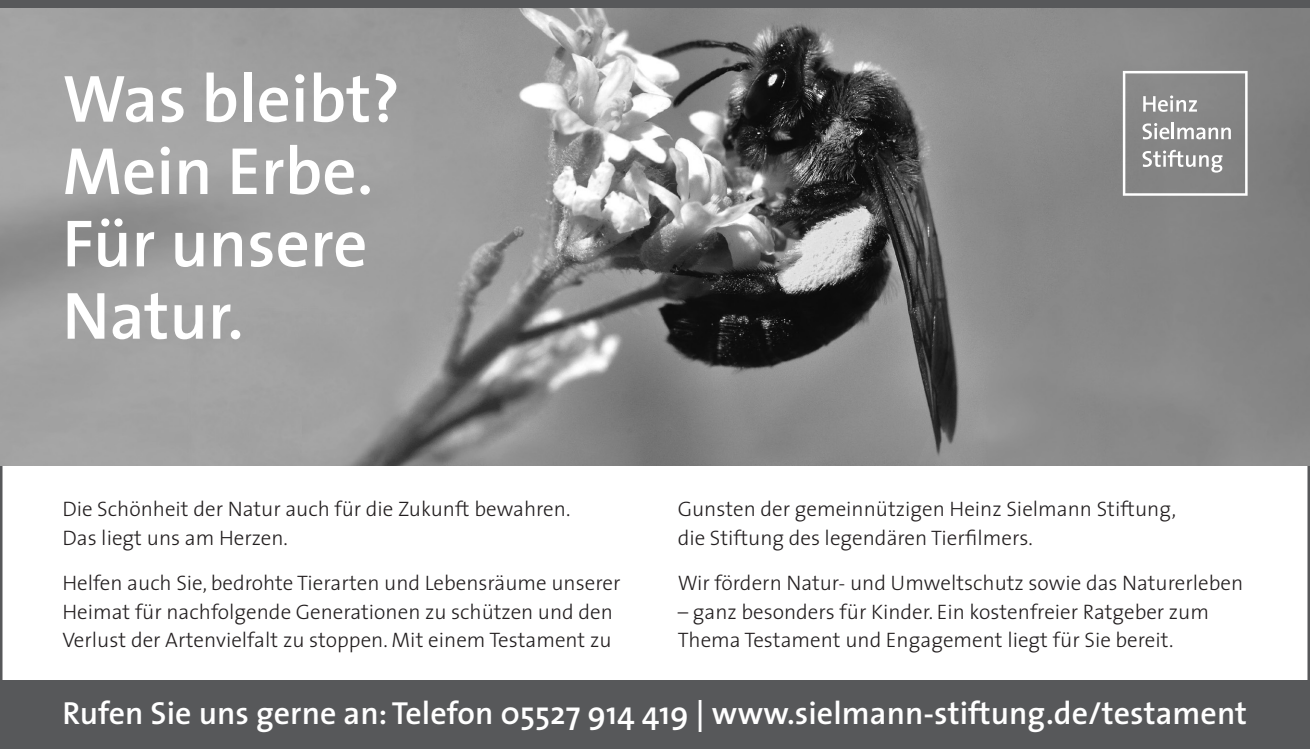
<style>
.page{position:relative;width:1310px;height:749px;background:#fff}
.page>*{position:absolute;margin:0;border:0;box-sizing:border-box;transform-origin:0 0}
.t1{font:600 67.2px/72.2px "The Sans";color:#fff}
.t2{font:600 32px "The Sans";color:#fff}
.t3{font:300 21px/28.4px "The Sans";color:#231f20}
</style>
<div class="page">
<div style="left:0;top:0;width:1310px;height:9px;background:#57585a"></div>
<img style="left:0;top:9px;width:1310px;height:456px">
<svg style="left:1123px;top:71px;width:124px;height:125px;background:#989898"></svg>
<div style="left:0;top:680px;width:1310px;height:68px;background:#57585a"></div>
<h1 class="t1" style="left:62px;top:63px;width:339px">Was bleibt?<br>Mein Erbe.<br>Für unsere<br>Natur.</h1>
<p class="t3" style="left:62px;top:495px;width:509px">Die Schönheit der Natur auch für die Zukunft bewahren.<br>Das liegt uns am Herzen.</p>
<p class="t3" style="left:62px;top:568px;width:559px">Helfen auch Sie, bedrohte Tierarten und Lebensräume unserer<br>Heimat für nachfolgende Generationen zu schützen und den<br>Verlust der Artenvielfalt zu stoppen. Mit einem Testament zu</p>
<p class="t3" style="left:677px;top:495px;width:500px">Gunsten der gemeinnützigen Heinz Sielmann Stiftung, die Stiftung des legendären Tierfilmers.</p>
<p class="t3" style="left:677px;top:569px;width:567px">Wir fördern Natur- und Umweltschutz sowie das Naturerleben</p>
<p class="t3" style="left:677px;top:597px;width:533px">– ganz besonders für Kinder. Ein kostenfreier Ratgeber zum<br>Thema Testament und Engagement liegt für Sie bereit.</p>
<h2 class="t2" style="left:62px;top:692px;width:1186px">Rufen Sie uns gerne an: Telefon 05527 914 419 | www.sielmann-stiftung.de/testament</h2>
</div>
